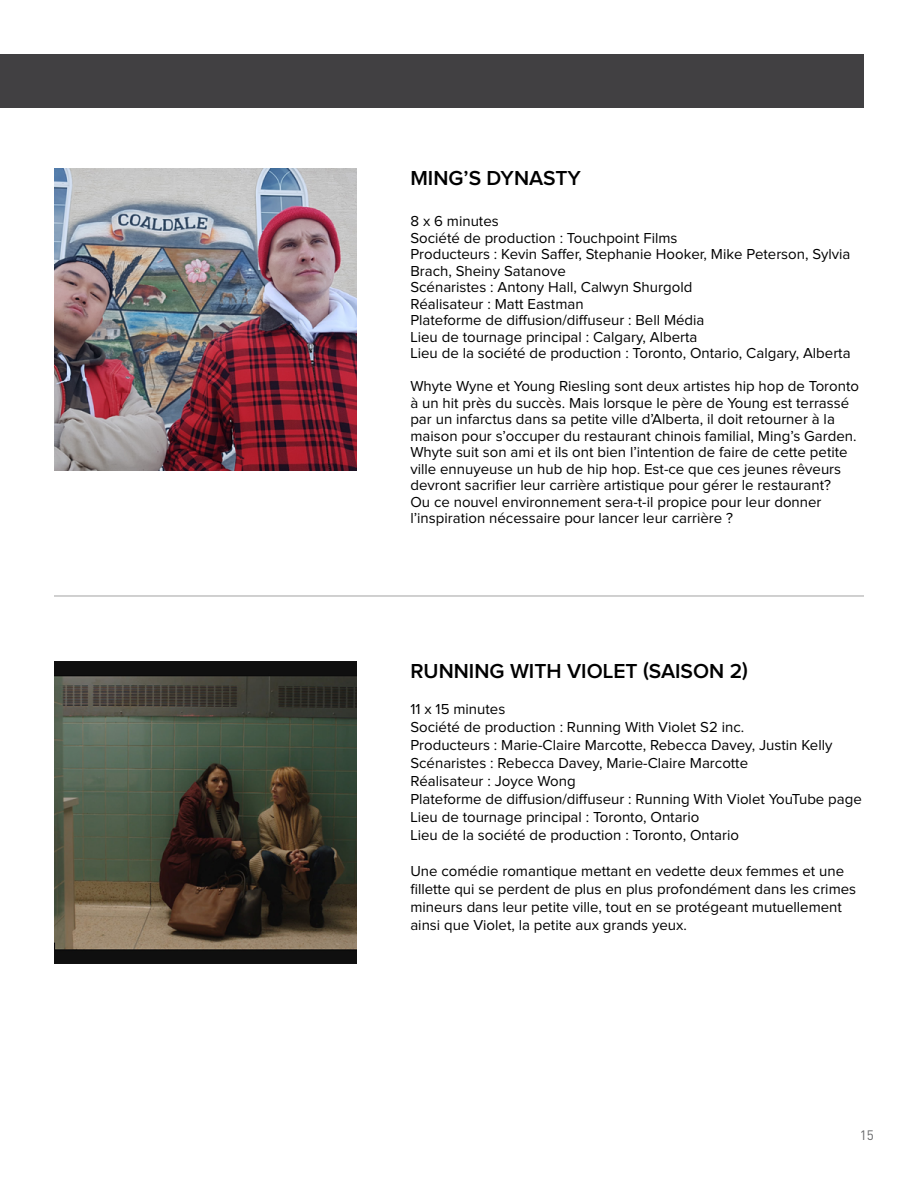
<style>
.page{position:relative;width:918px;height:1188px;background:#fff}
.page>*{position:absolute;margin:0;border:0;box-sizing:border-box;transform-origin:0 0}
.t1{font:600 21px "Proxima Nova";color:#000}
.t2{font:15px/16.5px "Proxima Nova";color:#000}
.t3{font:13.5px "DIN Pro";color:#656668}
</style>
<div class="page">
<hr style="left:54px;top:595px;width:810px;height:2px;background:#000">
<img style="left:54px;top:168px;width:302px;height:302px">
<img style="left:54px;top:662px;width:302px;height:302px">
<div style="left:0;top:54px;width:864px;height:54px;background:#414042"></div>
<h1 class="t1" style="left:410px;top:168px;width:172px">MING’S DYNASTY</h1>
<p class="t2" style="left:410px;top:214px;width:442px">8 x 6 minutes<br>Société de production : Touchpoint Films<br>Producteurs : Kevin Saffer, Stephanie Hooker, Mike Peterson, Sylvia Brach, Sheiny Satanove<br>Scénaristes : Antony Hall, Calwyn Shurgold<br>Réalisateur : Matt Eastman<br>Plateforme de diffusion/diffuseur : Bell Média<br>Lieu de tournage principal : Calgary, Alberta<br>Lieu de la société de production : Toronto, Ontario, Calgary, Alberta</p>
<p class="t2" style="left:410px;top:379px;width:450px">Whyte Wyne et Young Riesling sont deux artistes hip hop de Toronto à un hit près du succès. Mais lorsque le père de Young est terrassé par un infarctus dans sa petite ville d’Alberta, il doit retourner à la maison pour s’occuper du restaurant chinois familial, Ming’s Garden.<br>Whyte suit son ami et ils ont bien l’intention de faire de cette petite ville ennuyeuse un hub de hip hop. Est-ce que ces jeunes rêveurs devront sacrifier leur carrière artistique pour gérer le restaurant?<br>Ou ce nouvel environnement sera-t-il propice pour leur donner l’inspiration nécessaire pour lancer leur carrière ?</p>
<h1 class="t1" style="left:410px;top:662px;width:339px">RUNNING WITH VIOLET (SAISON 2)</h1>
<p class="t2" style="left:410px;top:701px;width:453px;line-height:18px">11 x 15 minutes<br>Société de production : Running With Violet S2 inc.<br>Producteurs : Marie-Claire Marcotte, Rebecca Davey, Justin Kelly Scénaristes : Rebecca Davey, Marie-Claire Marcotte<br>Réalisateur : Joyce Wong<br>Plateforme de diffusion/diffuseur : Running With Violet YouTube page Lieu de tournage principal : Toronto, Ontario<br>Lieu de la société de production : Toronto, Ontario</p>
<p class="t2" style="left:410px;top:863px;width:447px;line-height:18px">Une comédie romantique mettant en vedette deux femmes et une fillette qui se perdent de plus en plus profondément dans les crimes mineurs dans leur petite ville, tout en se protégeant mutuellement ainsi que Violet, la petite aux grands yeux.</p>
<p class="t3" style="left:860px;top:1126px;width:16px">15</p>
</div>
